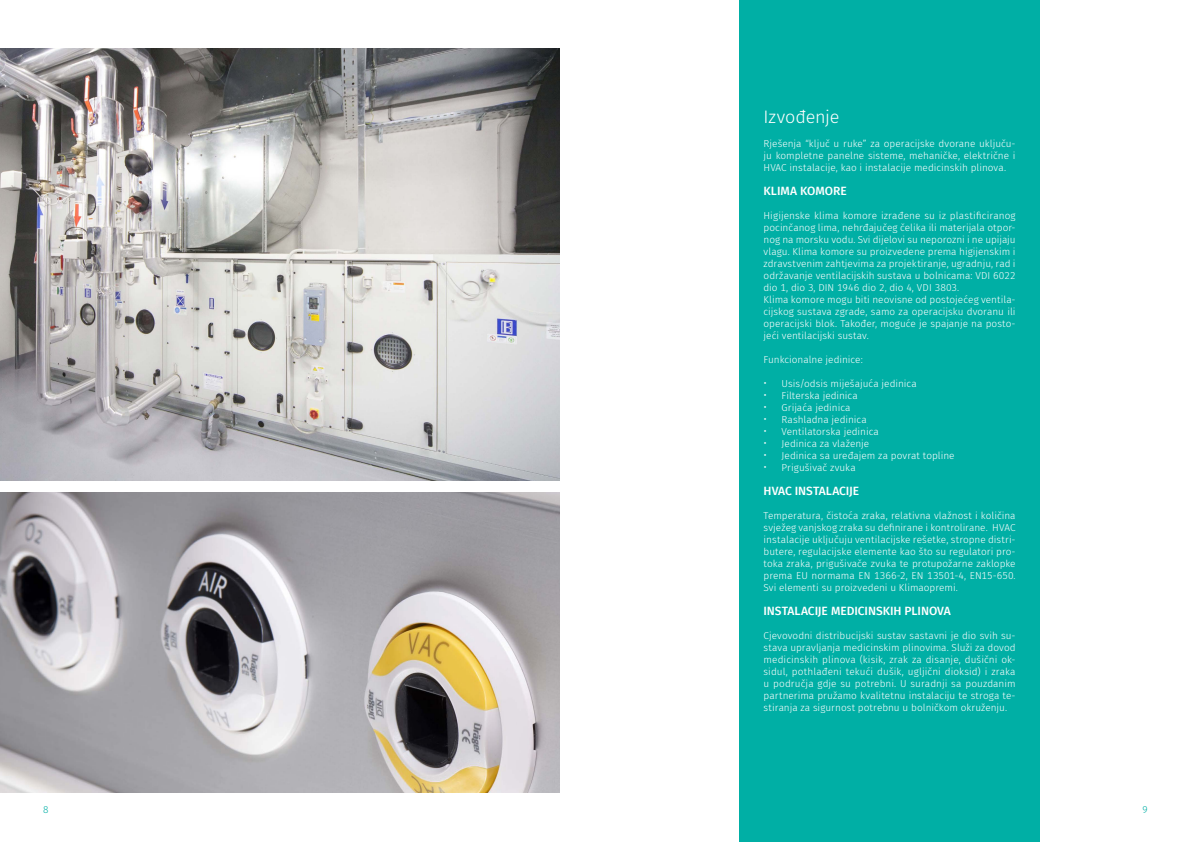
<style>
.page{position:relative;width:1191px;height:842px;background:#fff}
.page>*{position:absolute;margin:0;border:0;box-sizing:border-box;transform-origin:0 0}
.t1{font:300 18px "Fira Sans";letter-spacing:-.01em;color:#fff}
.t2{font:500 12px "Fira Sans";letter-spacing:-.005em;color:#fff}
.t3{font:300 10px/12px "Fira Sans";color:#fff;text-align:justify}
.t4{font:300 10px "Fira Sans";color:#00afa5}
.s1{font-size:12px}
</style>
<div class="page">
<div style="left:739px;top:0;width:300px;height:842px;background:#00afa5"></div>
<img style="left:0;top:48px;width:559px;height:432px">
<img style="left:0;top:492px;width:559px;height:300px">
<h1 class="t1" style="left:763px;top:104px;width:77px">Izvođenje</h1>
<p class="t3" style="left:763px;top:138px;width:253px">Rješenja “ključ u ruke” za operacijske dvorane uključu&shy;ju kompletne panelne sisteme, mehaničke, električne i HVAC instalacije, kao i instalacije medicinskih plinova.</p>
<p class="t2" style="left:763px;top:182px;width:85px">KLIMA KOMORE</p>
<p class="t3" style="left:763px;top:210px;width:254px;text-align:left">Higijenske klima komore izrađene su iz plastificiranog pocinčanog lima, nehrđajučeg čelika ili materijala otpor&shy;nog na morsku vodu. Svi dijelovi su neporozni i ne upijaju vlagu. Klima komore su proizvedene prema higijenskim i zdravstvenim zahtjevima za projektiranje, ugradnju, rad i održavanje ventilacijskih sustava u bolnicama: VDI 6022 dio 1, dio 3, DIN 1946 dio 2, dio 4, VDI 3803.<br>Klima komore mogu biti neovisne od postojećeg ventila&shy;cijskog sustava zgrade, samo za operacijsku dvoranu ili operacijski blok. Također, moguće je spajanje na posto&shy;jeći ventilacijski sustav.</p>
<p class="t3" style="left:763px;top:354px;width:101px">Funkcionalne jedinice:</p>
<p class="t3" style="left:763px;top:378px;width:155px"><span class="s1">•</span> Usis/odsis miješajuća jedinica</p>
<p class="t3" style="left:763px;top:390px;width:96px"><span class="s1">•</span> Filterska jedinica</p>
<p class="t3" style="left:763px;top:402px;width:88px"><span class="s1">•</span> Grijaća jedinica</p>
<p class="t3" style="left:763px;top:414px;width:105px"><span class="s1">•</span> Rashladna jedinica</p>
<p class="t3" style="left:763px;top:426px;width:117px"><span class="s1">•</span> Ventilatorska jedinica</p>
<p class="t3" style="left:763px;top:438px;width:107px"><span class="s1">•</span> Jedinica za vlaženje</p>
<p class="t3" style="left:763px;top:450px;width:193px"><span class="s1">•</span> Jedinica sa uređajem za povrat topline</p>
<p class="t3" style="left:763px;top:462px;width:94px"><span class="s1">•</span> Prigušivač zvuka</p>
<p class="t2" style="left:763px;top:482px;width:97px">HVAC INSTALACIJE</p>
<p class="t3" style="left:763px;top:510px;width:254px">Temperatura, čistoća zraka, relativna vlažnost i količina svježeg vanjskog zraka su definirane i kontrolirane. HVAC instalacije uključuju ventilacijske rešetke, stropne distri&shy;butere, regulacijske elemente kao što su regulatori pro&shy;toka zraka, prigušivače zvuka te protupožarne zaklopke prema EU normama EN 1366-2, EN 13501-4, EN15-650.<br>Svi elementi su proizvedeni u Klimaopremi.</p>
<p class="t2" style="left:763px;top:602px;width:189px">INSTALACIJE MEDICINSKIH PLINOVA</p>
<p class="t3" style="left:763px;top:630px;width:254px">Cjevovodni distribucijski sustav sastavni je dio svih su&shy;stava upravljanja medicinskim plinovima. Služi za dovod medicinskih plinova (kisik, zrak za disanje, dušični ok&shy;sidul, pothlađeni tekući dušik, ugljični dioksid) i zraka u područja gdje su potrebni. U suradnji sa pouzdanim partnerima pružamo kvalitetnu instalaciju te stroga te&shy;stiranja za sigurnost potrebnu u bolničkom okruženju.</p>
<p class="t4" style="left:43px;top:802px;width:7px">8</p>
<p class="t4" style="left:1142px;top:802px;width:7px">9</p>
</div>
